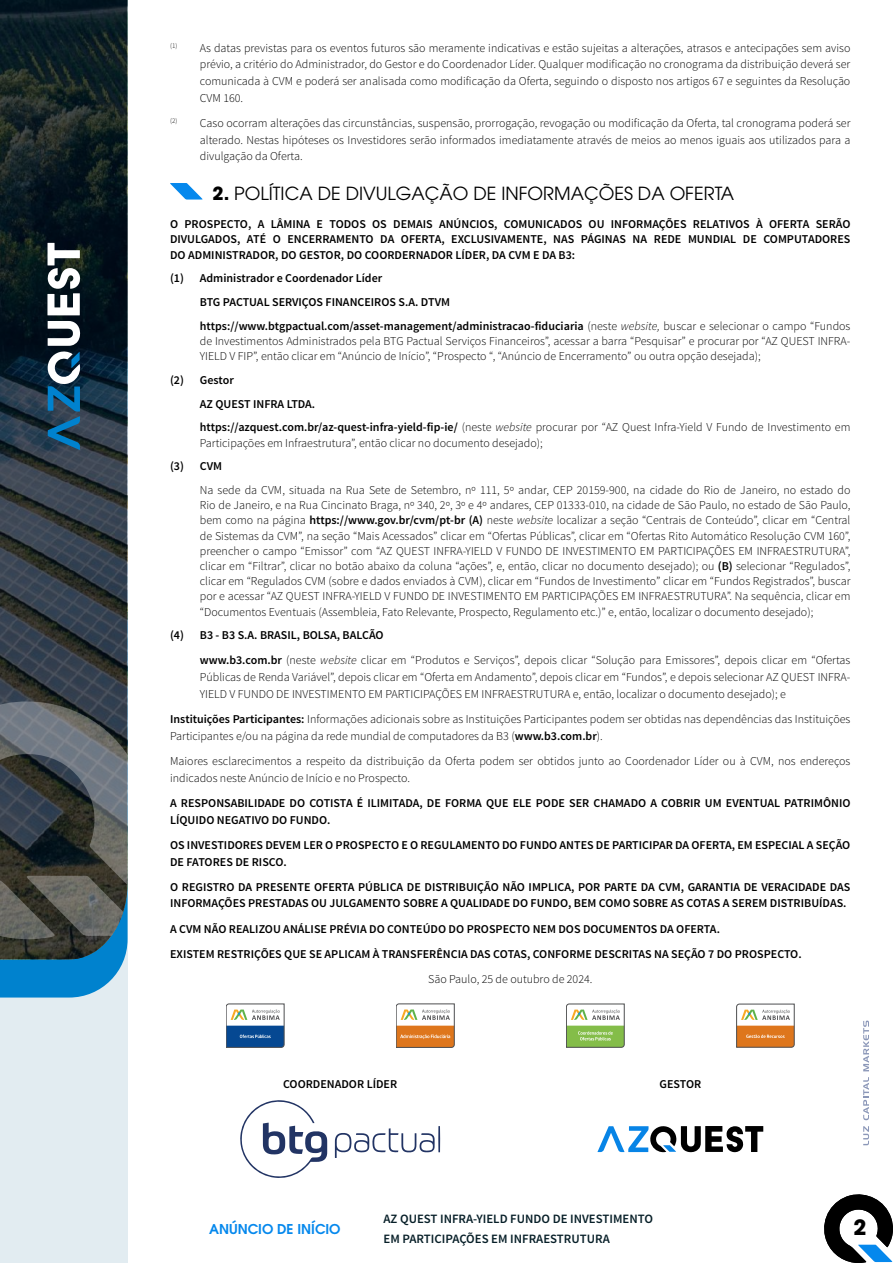
<style>
.page{position:relative;width:893px;height:1263px;background:#fff}
.page>*{position:absolute;margin:0;border:0;box-sizing:border-box;transform-origin:0 0}
.t1{font:700 21px "ITC Avant Garde Pro";color:#000}
.t2{font:18px "ITC Avant Garde Pro";color:#000}
.t3{font:600 13.5px "ITC Avant Garde Pro";color:#0588ed}
.t4{font:600 12.75px/19.5px "Source Sans Pro";color:#071f28}
.t5{font:300 12px/15.1px "Source Sans Pro";color:#000}
.t6{font:600 12px/23.7px "Source Sans Pro";color:#000}
.s1{font-weight:700}
.s2{font-weight:300}
.s3{font-weight:300;font-style:italic}
.s4{font-weight:600}
.s5{font-style:italic}
</style>
<div class="page">
<svg style="left:824px;top:1194px;width:69px;height:69px"></svg>
<div style="left:0;top:0;width:128px;height:1263px;background:#e2ecf1"></div>
<svg style="left:0;top:959px;width:124px;height:38px;background:#1a8dd0"></svg>
<svg style="left:0;top:0;width:128px;height:959px;background:#1e2c33"></svg>
<svg style="left:0;top:701px;width:128px;height:238px;background:#4c5153"></svg>
<svg style="left:47px;top:243px;width:33px;height:72px;background:#919799"></svg>
<svg style="left:48px;top:321px;width:32px;height:129px;background:#496e87"></svg>
<svg style="left:863px;top:1126px;width:6px;height:19px"></svg>
<svg style="left:863px;top:1077px;width:6px;height:43px"></svg>
<svg style="left:863px;top:1020px;width:6px;height:51px"></svg>
<svg style="left:170px;top:183px;width:33px;height:17px"></svg>
<svg style="left:226px;top:1004px;width:58px;height:43px"></svg>
<svg style="left:396px;top:1004px;width:58px;height:43px"></svg>
<svg style="left:566px;top:1004px;width:58px;height:43px"></svg>
<svg style="left:736px;top:1004px;width:58px;height:43px"></svg>
<svg style="left:240px;top:1100px;width:87px;height:78px"></svg>
<svg style="left:335px;top:1126px;width:105px;height:32px"></svg>
<svg style="left:597px;top:1126px;width:166px;height:26px"></svg>
<p class="t5" style="left:200px;top:39px;width:652px;line-height:16.6px;text-align:justify;text-indent:-30px"><sup>(1)</sup> As datas previstas para os eventos futuros são meramente indicativas e estão sujeitas a alterações, atrasos e antecipações sem aviso prévio, a critério do Administrador, do Gestor e do Coordenador Líder. Qualquer modificação no cronograma da distribuição deverá ser comunicada à CVM e poderá ser analisada como modificação da Oferta, seguindo o disposto nos artigos 67 e seguintes da Resolução CVM 160.</p>
<p class="t5" style="left:200px;top:115px;width:652px;line-height:16.6px;text-align:justify;text-indent:-30px"><sup>(2)</sup> Caso ocorram alterações das circunstâncias, suspensão, prorrogação, revogação ou modificação da Oferta, tal cronograma poderá ser alterado. Nestas hipóteses os Investidores serão informados imediatamente através de meios ao menos iguais aos utilizados para a divulgação da Oferta.</p>
<h2 class="t2" style="left:213px;top:182px;width:523px"><span class="s1">2.</span> POLÍTICA DE DIVULGAÇÃO DE INFORMAÇÕES DA OFERTA</h2>
<p class="t6" style="left:170px;top:217px;width:682px;line-height:15.1px;text-align:justify">O PROSPECTO, A LÂMINA E TODOS OS DEMAIS ANÚNCIOS, COMUNICADOS OU INFORMAÇÕES RELATIVOS À OFERTA SERÃO DIVULGADOS, ATÉ O ENCERRAMENTO DA OFERTA, EXCLUSIVAMENTE, NAS PÁGINAS NA REDE MUNDIAL DE COMPUTADORES DO ADMINISTRADOR, DO GESTOR, DO COORDERNADOR LÍDER, DA CVM E DA B3:</p>
<p class="t6" style="left:200px;top:267px;width:652px;text-indent:-30px">(1) Administrador e Coordenador Líder<br>BTG PACTUAL SERVIÇOS FINANCEIROS S.A. DTVM<br>https://www.btgpactual.com/asset-management/administracao-fiduciaria <span class="s2">(neste</span> <span class="s3">website,</span> <span class="s2">buscar e selecionar o campo “Fundos</span></p>
<p class="t5" style="left:200px;top:333px;width:652px">de Investimentos Administrados pela BTG Pactual Serviços Financeiros”, acessar a barra “Pesquisar” e procurar por “AZ QUEST INFRA-<br>YIELD V FIP”, então clicar em “Anúncio de Início”, “Prospecto “, “Anúncio de Encerramento” ou outra opção desejada);</p>
<p class="t6" style="left:200px;top:368px;width:652px;text-indent:-30px">(2) Gestor<br>AZ QUEST INFRA LTDA.<br>https://azquest.com.br/az-quest-infra-yield-fip-ie/ <span class="s2">(neste</span> <span class="s3">website</span> <span class="s2">procurar por “AZ Quest Infra-Yield V Fundo de Investimento em</span></p>
<p class="t5" style="left:200px;top:435px;width:344px">Participações em Infraestrutura”, então clicar no documento desejado);</p>
<p class="t6" style="left:170px;top:455px;width:53px">(3) CVM</p>
<p class="t5" style="left:200px;top:482px;width:652px;text-align:justify">Na sede da CVM, situada na Rua Sete de Setembro, nº 111, 5º andar, CEP 20159-900, na cidade do Rio de Janeiro, no estado do Rio de Janeiro, e na Rua Cincinato Braga, nº 340, 2º, 3º e 4º andares, CEP 01333-010, na cidade de São Paulo, no estado de São Paulo, bem como na página <span class="s4">https://www.gov.br/cvm/pt-br (A)</span> neste <span class="s5">website</span> localizar a seção “Centrais de Conteúdo”, clicar em “Central de Sistemas da CVM”, na seção “Mais Acessados” clicar em “Ofertas Públicas”, clicar em “Ofertas Rito Automático Resolução CVM 160”, preencher o campo “Emissor” com “AZ QUEST INFRA-YIELD V FUNDO DE INVESTIMENTO EM PARTICIPAÇÕES EM INFRAESTRUTURA”, clicar em “Filtrar”, clicar no botão abaixo da coluna “ações”, e, então, clicar no documento desejado); ou <span class="s4">(B)</span> selecionar “Regulados”, clicar em “Regulados CVM (sobre e dados enviados à CVM), clicar em “Fundos de Investimento” clicar em “Fundos Registrados”, buscar por e acessar “AZ QUEST INFRA-YIELD V FUNDO DE INVESTIMENTO EM PARTICIPAÇÕES EM INFRAESTRUTURA”. Na sequência, clicar em “Documentos Eventuais (Assembleia, Fato Relevante, Prospecto, Regulamento etc.)” e, então, localizar o documento desejado);</p>
<p class="t5" style="left:200px;top:623px;width:652px;line-height:25.2px;text-indent:-30px"><span class="s4">(4) B3 - B3 S.A. BRASIL, BOLSA, BALCÃO<br>www.b3.com.br</span> (neste <span class="s5">website</span> clicar em “Produtos e Serviços”, depois clicar “Solução para Emissores”, depois clicar em “Ofertas</p>
<p class="t5" style="left:200px;top:669px;width:652px;line-height:16.6px">Públicas de Renda Variável”, depois clicar em “Oferta em Andamento”, depois clicar em “Fundos”, e depois selecionar AZ QUEST INFRA-<br>YIELD V FUNDO DE INVESTIMENTO EM PARTICIPAÇÕES EM INFRAESTRUTURA e, então, localizar o documento desejado); e</p>
<p class="t5" style="left:170px;top:711px;width:682px;line-height:16.6px"><span class="s4">Instituições Participantes:</span> Informações adicionais sobre as Instituições Participantes podem ser obtidas nas dependências das Instituições<br>Participantes e/ou na página da rede mundial de computadores da B3 (<span class="s4">www.b3.com.br</span>).</p>
<p class="t5" style="left:170px;top:753px;width:682px;line-height:16.6px">Maiores esclarecimentos a respeito da distribuição da Oferta podem ser obtidos junto ao Coordenador Líder ou à CVM, nos endereços indicados neste Anúncio de Início e no Prospecto.</p>
<p class="t6" style="left:170px;top:795px;width:682px;line-height:16.6px">A RESPONSABILIDADE DO COTISTA É ILIMITADA, DE FORMA QUE ELE PODE SER CHAMADO A COBRIR UM EVENTUAL PATRIMÔNIO<br>LÍQUIDO NEGATIVO DO FUNDO.</p>
<p class="t6" style="left:170px;top:837px;width:682px;line-height:16.6px">OS INVESTIDORES DEVEM LER O PROSPECTO E O REGULAMENTO DO FUNDO ANTES DE PARTICIPAR DA OFERTA, EM ESPECIAL A SEÇÃO<br>DE FATORES DE RISCO.</p>
<p class="t6" style="left:170px;top:879px;width:682px;line-height:16.6px">O REGISTRO DA PRESENTE OFERTA PÚBLICA DE DISTRIBUIÇÃO NÃO IMPLICA, POR PARTE DA CVM, GARANTIA DE VERACIDADE DAS<br>INFORMAÇÕES PRESTADAS OU JULGAMENTO SOBRE A QUALIDADE DO FUNDO, BEM COMO SOBRE AS COTAS A SEREM DISTRIBUÍDAS.</p>
<p class="t6" style="left:170px;top:916px;width:633px;line-height:25.2px">A CVM NÃO REALIZOU ANÁLISE PRÉVIA DO CONTEÚDO DO PROSPECTO NEM DOS DOCUMENTOS DA OFERTA.<br>EXISTEM RESTRIÇÕES QUE SE APLICAM À TRANSFERÊNCIA DAS COTAS, CONFORME DESCRITAS NA SEÇÃO 7 DO PROSPECTO.</p>
<p class="t5" style="left:428px;top:971px;width:166px">São Paulo, 25 de outubro de 2024.</p>
<p class="t6" style="left:283px;top:1073px;width:116px">COORDENADOR LÍDER</p>
<p class="t6" style="left:659px;top:1073px;width:43px">GESTOR</p>
<p class="t3" style="left:209px;top:1220px;width:133px">ANÚNCIO DE INÍCIO</p>
<p class="t4" style="left:384px;top:1210px;width:271px">AZ QUEST INFRA-YIELD FUNDO DE INVESTIMENTO<br>EM PARTICIPAÇÕES EM INFRAESTRUTURA</p>
<h1 class="t1" style="left:853px;top:1213px;width:14px">2</h1>
</div>
